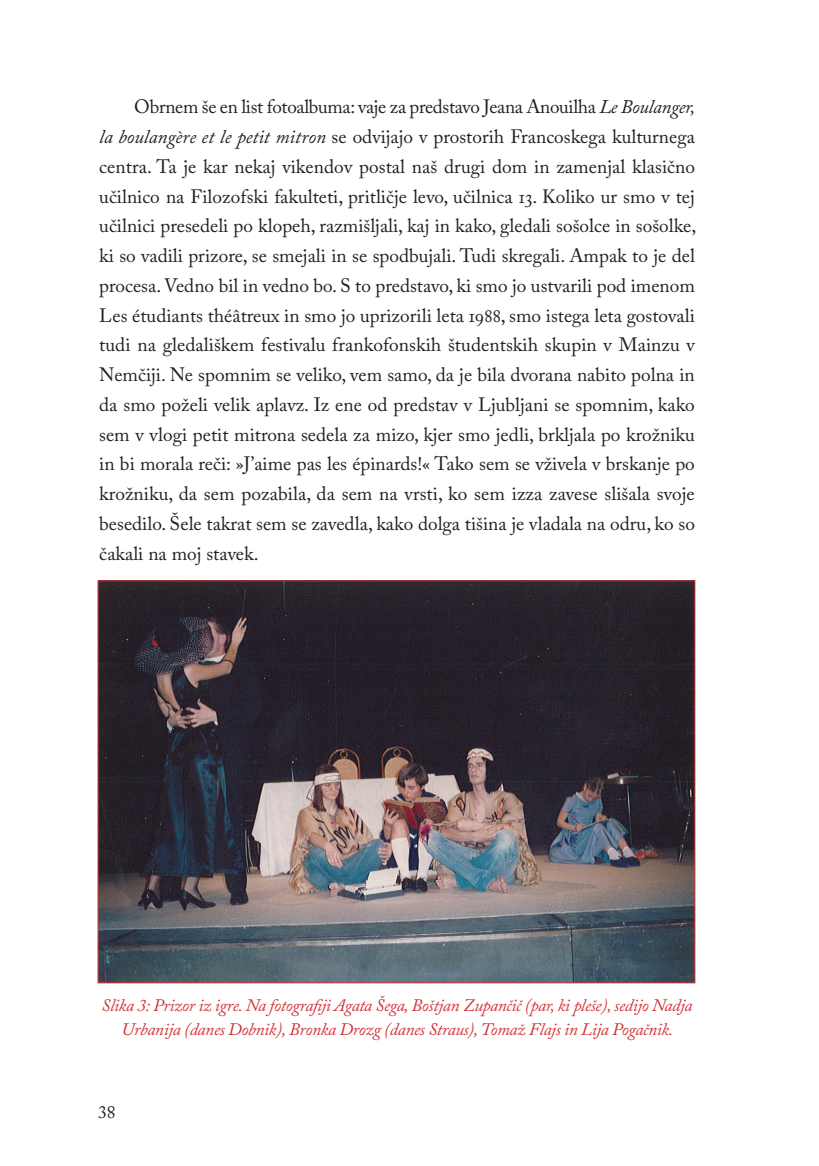
<style>
.page{position:relative;width:819px;height:1166px;background:#fff}
.page>*{position:absolute;margin:0;border:0;box-sizing:border-box;transform-origin:0 0}
.t1{font:19.25px/29.8px "Adobe Caslon Pro";color:#231f20;text-align:justify}
._100_let_FF_slike_in_tabele{font:italic 17.5px/24.5px "Adobe Caslon Pro";letter-spacing:-.02em;color:#d43238;text-align:center}
.t2{font:17.5px "Adobe Caslon Pro";color:#231f20}
.s1{font-style:italic}
</style>
<div class="page">
<img style="left:100px;top:582px;width:593px;height:399px">
<p class="t1" style="left:99px;top:92px;width:598px;text-indent:35px">Obrnem še en list fotoalbuma: vaje za predstavo Jeana Anouilha <span class="s1">Le Boulanger, la boulangère et le petit mitron</span> se odvijajo v prostorih Francoskega kulturnega centra. Ta je kar nekaj vikendov postal naš drugi dom in zamenjal klasično učilnico na Filozofski fakulteti, pritličje levo, učilnica 13. Koliko ur smo v tej učilnici presedeli po klopeh, razmišljali, kaj in kako, gledali sošolce in sošolke, ki so vadili prizore, se smejali in se spodbujali. Tudi skregali. Ampak to je del procesa. Vedno bil in vedno bo. S to predstavo, ki smo jo ustvarili pod imenom Les étudiants théâtreux in smo jo uprizorili leta 1988, smo istega leta gostovali tudi na gledališkem festivalu frankofonskih študentskih skupin v Mainzu v Nemčiji. Ne spomnim se veliko, vem samo, da je bila dvorana nabito polna in da smo poželi velik aplavz. Iz ene od predstav v Ljubljani se spomnim, kako sem v vlogi petit mitrona sedela za mizo, kjer smo jedli, brkljala po krožniku in bi morala reči: »J’aime pas les épinards!« Tako sem se vživela v brskanje po krožniku, da sem pozabila, da sem na vrsti, ko sem izza zavese slišala svoje besedilo. Šele takrat sem se zavedla, kako dolga tišina je vladala na odru, ko so čakali na moj stavek.</p>
<p class="_100_let_FF_slike_in_tabele" style="left:102px;top:992px;width:592px">Slika 3: Prizor iz igre. Na fotografiji Agata Šega, Boštjan Zupančič (par, ki pleše), sedijo Nadja<br>Urbanija (danes Dobnik), Bronka Drozg (danes Straus), Tomaž Flajs in Lija Pogačnik.</p>
<p class="t2" style="left:98px;top:1101px;width:19px">38</p>
</div>
